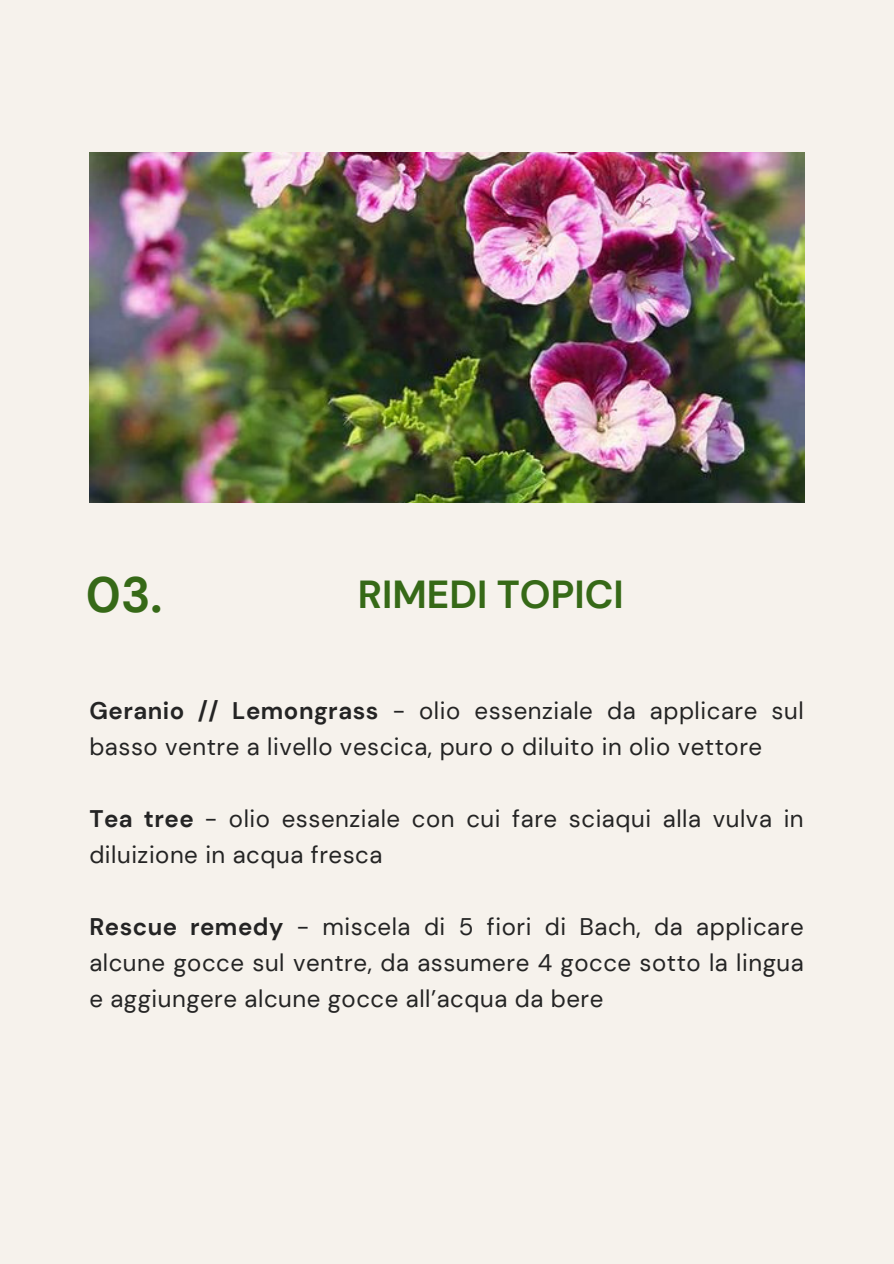
<style>
.page{position:relative;width:894px;height:1264px;background:#fff}
.page>*{position:absolute;margin:0;border:0;box-sizing:border-box;transform-origin:0 0}
.t1{font:700 49.5px "DM Sans";color:#366917}
.t2{font:700 39px "DM Sans";color:#366917}
.t3{font:24px/36px "DM Sans";letter-spacing:.02em;color:#242424}
.s1{font-weight:700}
</style>
<div class="page">
<div style="left:0;top:0;width:893px;height:1263px;background:#f6f2ec"></div>
<img style="left:89px;top:152px;width:715px;height:350px">
<p class="t1" style="left:86px;top:563px;width:78px">03.</p>
<p class="t2" style="left:358px;top:569px;width:267px">RIMEDI TOPICI</p>
<h1 class="t3" style="left:89px;top:692px;width:715px"><span class="s1">Geranio // Lemongrass</span> - olio essenziale da applicare sul basso ventre a livello vescica, puro o diluito in olio vettore</h1>
<h2 class="t3" style="left:89px;top:800px;width:715px"><span class="s1">Tea tree</span> - olio essenziale con cui fare sciaqui alla vulva in diluizione in acqua fresca</h2>
<p class="t3" style="left:89px;top:908px;width:715px;text-align:justify"><span class="s1">Rescue remedy</span> - miscela di 5 fiori di Bach, da applicare alcune gocce sul ventre, da assumere 4 gocce sotto la lingua e aggiungere alcune gocce all’acqua da bere</p>
</div>
